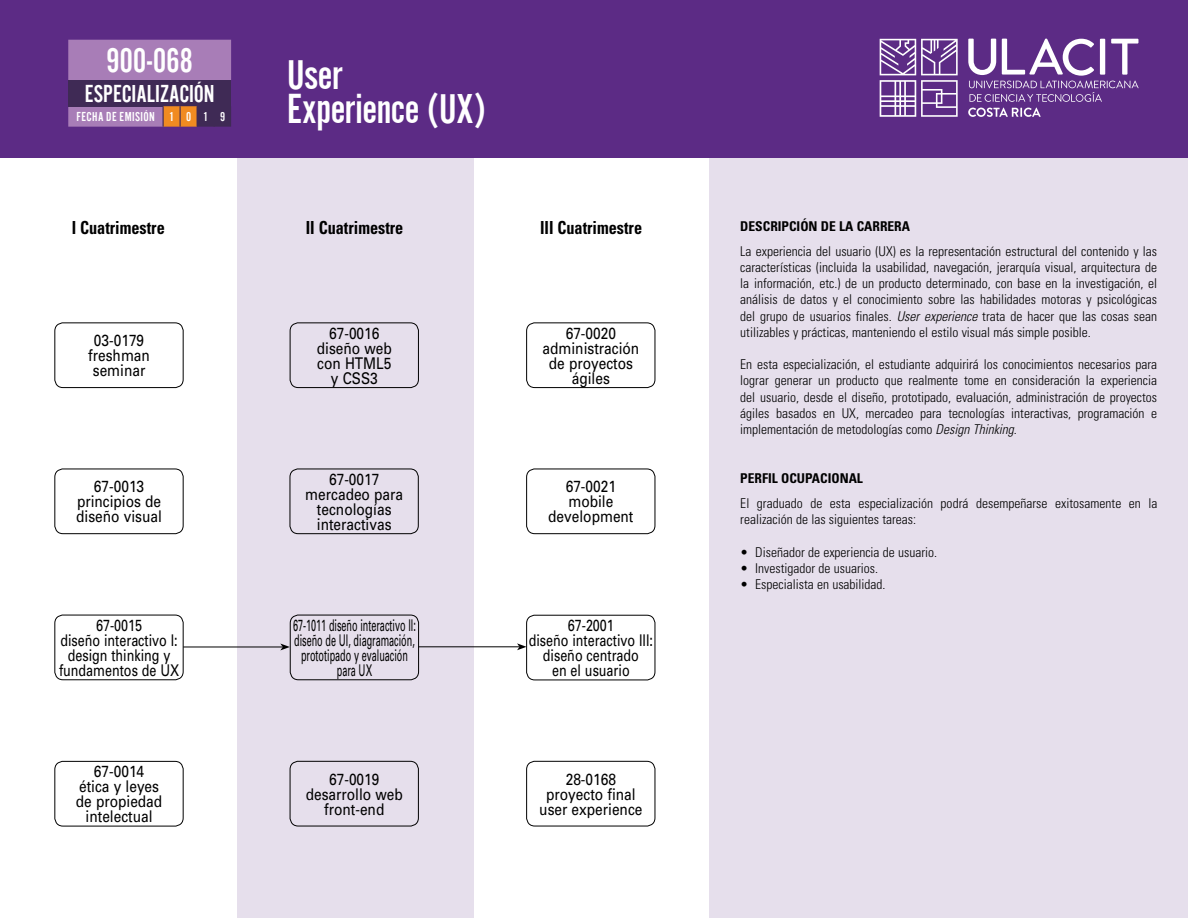
<style>
.page{position:relative;width:1188px;height:918px;background:#fff}
.page>*{position:absolute;margin:0;border:0;box-sizing:border-box;transform-origin:0 0}
.t1{font:43.5px/34.5px "Alternate Got No 2 D";letter-spacing:-.01em;color:#fff}
.t2{font:36px "Alternate Got No 2 D";letter-spacing:-.01em;color:#fff}
.t3{font:25.5px "Alternate Got No 2 D";color:#fff}
.t4{font:18.6px "Alternate Got No 2 D";color:#fff}
.t5{font:700 condensed 18px "Univers";color:#000;scale:.9 1}
.t6{font:16.05px/15px "Univers";color:#000;text-align:center;scale:.85 1}
.t7{font:16.05px/15px "Univers";color:#000;text-align:center;scale:.78 1}
.t8{font:16.05px/15px "Univers";color:#000;text-align:center;scale:.56 1}
.t9{font:300 condensed 13.5px/16.2px "Univers";color:#000;text-align:justify}
.t10{font:700 condensed 13.5px "Univers";color:#000}
.t11{font:13.5px "Alternate Got No 2 D";letter-spacing:.03em;color:#fff}
.s1{font-style:italic}
</style>
<div class="page">
<div style="left:710px;top:157px;width:478px;height:761px;background:#e6dfec"></div>
<div style="left:238px;top:156px;width:236px;height:762px;background:#e6dfec"></div>
<div style="left:290px;top:469px;width:129px;height:65px;border:1px solid #000;border-radius:8px"></div>
<div style="left:526px;top:615px;width:129px;height:65px;border:1px solid #000;border-radius:8px"></div>
<div style="left:54px;top:469px;width:130px;height:65px;border:1px solid #000;border-radius:8px"></div>
<div style="left:290px;top:615px;width:129px;height:65px;border:1px solid #000;border-radius:8px"></div>
<div style="left:54px;top:761px;width:130px;height:65px;border:1px solid #000;border-radius:8px"></div>
<div style="left:290px;top:322px;width:129px;height:66px;border:1px solid #000;border-radius:8px"></div>
<div style="left:526px;top:322px;width:129px;height:66px;border:1px solid #000;border-radius:8px"></div>
<div style="left:54px;top:322px;width:130px;height:66px;border:1px solid #000;border-radius:8px"></div>
<div style="left:290px;top:761px;width:129px;height:65px;border:1px solid #000;border-radius:8px"></div>
<div style="left:526px;top:761px;width:129px;height:65px;border:1px solid #000;border-radius:8px"></div>
<div style="left:54px;top:615px;width:130px;height:65px;border:1px solid #000;border-radius:8px"></div>
<div style="left:526px;top:469px;width:129px;height:65px;border:1px solid #000;border-radius:8px"></div>
<hr style="left:419px;top:646px;width:100px;height:1px;background:#000">
<svg style="left:517px;top:643px;width:10px;height:7px"></svg>
<hr style="left:183px;top:647px;width:100px;height:1px;background:#000">
<svg style="left:280px;top:644px;width:10px;height:6px"></svg>
<div style="left:0;top:0;width:1188px;height:157px;background:#5c2b85"></div>
<svg style="left:968px;top:108px;width:73px;height:9px"></svg>
<svg style="left:880px;top:39px;width:78px;height:78px"></svg>
<svg style="left:968px;top:39px;width:171px;height:63px"></svg>
<svg style="left:68px;top:39px;width:163px;height:88px;background:#845f8c"></svg>
<h2 class="t2" style="left:106px;top:22px;width:88px">000-000</h2>
<h3 class="t3" style="left:85px;top:61px;width:131px">ESPECIALIZACIÓN</h3>
<h3 class="t4" style="left:120px;top:89px;width:62px">00 créditos</h3>
<p class="t11" style="left:76px;top:114px;width:150px">FECHA DE EMISIÓN 1 0 1 9</p>
<h2 class="t2" style="left:106px;top:41px;width:88px">900-068</h2>
<h3 class="t3" style="left:85px;top:80px;width:131px">ESPECIALIZACIÓN</h3>
<p class="t11" style="left:76px;top:110px;width:150px">FECHA DE EMISIÓN 1 0 1 9</p>
<h1 class="t1" style="left:287px;top:57px;width:201px">User<br>Experience (UX)</h1>
<h1 class="t1" style="left:287px;top:92px;width:80px">Nombr</h1>
<h3 class="t5" style="left:72px;top:217px;width:105px">I Cuatrimestre</h3>
<h3 class="t5" style="left:306px;top:217px;width:110px">II Cuatrimestre</h3>
<h3 class="t5" style="left:540px;top:217px;width:115px">III Cuatrimestre</h3>
<p class="t6" style="left:88px;top:333px;width:74px">03-0179 freshman seminar</p>
<p class="t6" style="left:76px;top:479px;width:102px">67-0013 principios de diseño visual</p>
<p class="t7" style="left:59px;top:618px;width:156px">67-0015<br>diseño interactivo I: design thinking y fundamentos de UX</p>
<p class="t6" style="left:76px;top:764px;width:103px">67-0014<br>ética y leyes de propiedad intelectual</p>
<p class="t6" style="left:317px;top:326px;width:90px">67-0016 diseño web con HTML5 y CSS3</p>
<p class="t6" style="left:543px;top:326px;width:115px">67-0020 administración de proyectos ágiles</p>
<p class="t6" style="left:305px;top:472px;width:117px">67-0017 mercadeo para tecnologías interactivas</p>
<p class="t8" style="left:293px;top:618px;width:221px">67-1011 diseño interactivo II: diseño de UI, diagramación, prototipado y evaluación para UX</p>
<p class="t6" style="left:548px;top:479px;width:102px">67-0021 mobile development</p>
<p class="t7" style="left:529px;top:618px;width:161px">67-2001<br>diseño interactivo III: diseño centrado<br>en el usuario</p>
<p class="t6" style="left:306px;top:772px;width:116px">67-0019 desarrollo web front-end</p>
<p class="t6" style="left:539px;top:772px;width:123px">28-0168 proyecto final user experience</p>
<p class="t10" style="left:740px;top:218px;width:171px">DESCRIPCIÓN DE LA CARRERA</p>
<p class="t9" style="left:740px;top:243px;width:418px">La experiencia del usuario (UX) es la representación estructural del contenido y las características (incluida la usabilidad, navegación, jerarquía visual, arquitectura de la información, etc.) de un producto determinado, con base en la investigación, el análisis de datos y el conocimiento sobre las habilidades motoras y psicológicas del grupo de usuarios finales. <span class="s1">User experience</span> trata de hacer que las cosas sean utilizables y prácticas, manteniendo el estilo visual más simple posible.</p>
<p class="t9" style="left:740px;top:356px;width:418px">En esta especialización, el estudiante adquirirá los conocimientos necesarios para lograr generar un producto que realmente tome en consideración la experiencia del usuario, desde el diseño, prototipado, evaluación, administración de proyectos ágiles basados en UX, mercadeo para tecnologías interactivas, programación e implementación de metodologías como <span class="s1">Design Thinking</span>.</p>
<p class="t10" style="left:740px;top:470px;width:124px">PERFIL OCUPACIONAL</p>
<p class="t9" style="left:740px;top:495px;width:419px">El graduado de esta especialización podrá desempeñarse exitosamente en la realización de las siguientes tareas:</p>
<p class="t9" style="left:740px;top:544px;width:198px">• Diseñador de experiencia de usuario.</p>
<p class="t9" style="left:740px;top:560px;width:139px">• Investigador de usuarios.</p>
<p class="t9" style="left:740px;top:576px;width:147px">• Especialista en usabilidad.</p>
</div>
